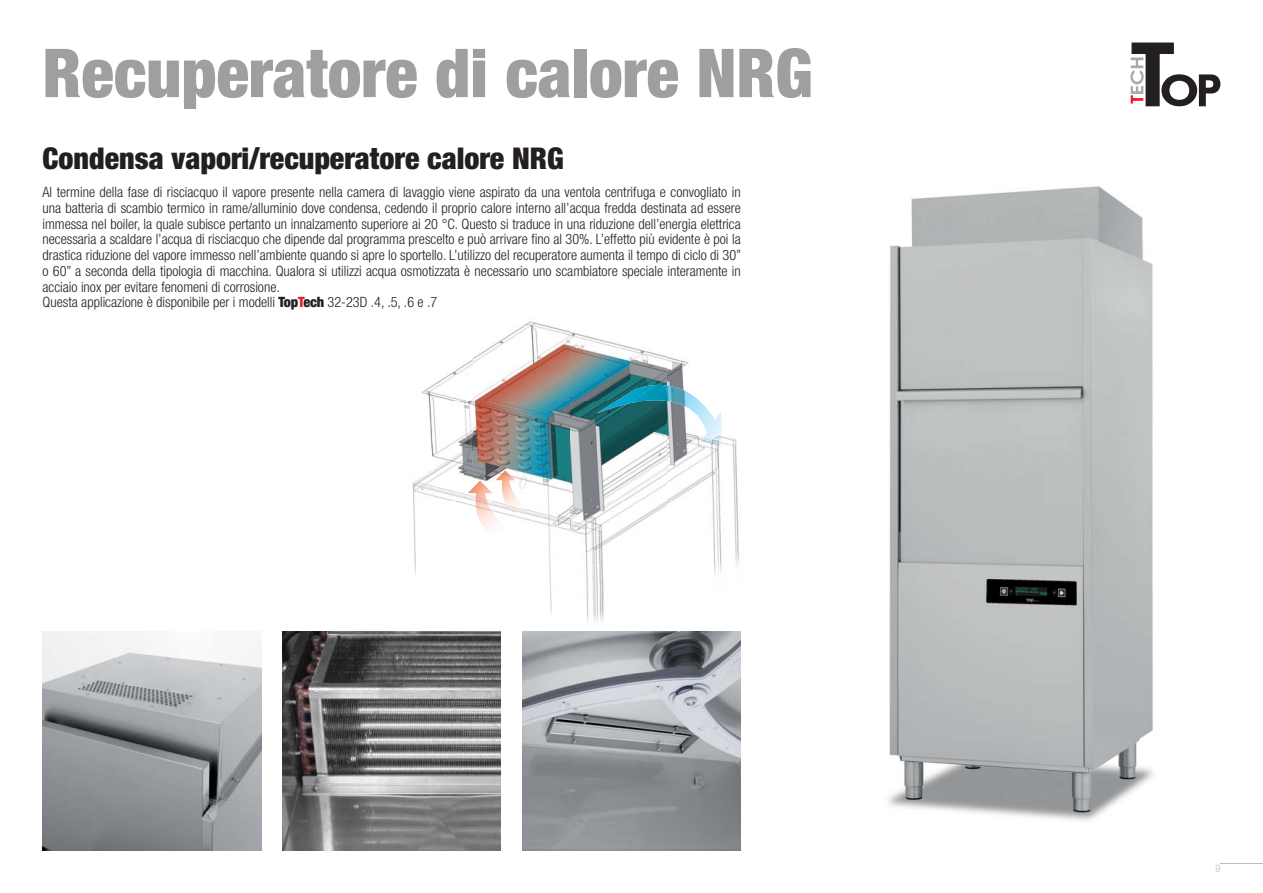
<style>
.page{position:relative;width:1263px;height:893px;background:#fff}
.page>*{position:absolute;margin:0;border:0;box-sizing:border-box;transform-origin:0 0}
.t1{font:900 condensed 67.5px "Helvetica Neue";color:#9d9fa1}
.t2{font:900 condensed 30px "Helvetica Neue";color:#231f20}
.t3{font:300 condensed 14.25px/15.8px "Helvetica Neue";color:#231f20}
.t4{font:300 condensed 10.5px "Helvetica Neue";color:#bbbdc0}
.s1{font-weight:900}
.s2{font-weight:900;color:#ed1c24}
</style>
<div class="page">
<hr style="left:1220px;top:863px;width:43px;height:1px;background:#bbbdc0">
<img style="left:377px;top:321px;width:364px;height:311px">
<img style="left:468px;top:481px;width:40px;height:53px">
<img style="left:496px;top:470px;width:32px;height:43px">
<img style="left:596px;top:385px;width:126px;height:62px">
<img style="left:888px;top:186px;width:266px;height:635px">
<svg style="left:1130px;top:43px;width:90px;height:63px"></svg>
<img style="left:43px;top:632px;width:218px;height:218px">
<img style="left:522px;top:632px;width:219px;height:218px">
<img style="left:282px;top:632px;width:219px;height:218px">
<h1 class="t1" style="left:43px;top:49px;width:772px">Recuperatore di calore NRG</h1>
<h2 class="t2" style="left:43px;top:147px;width:523px">Condensa vapori/recuperatore calore NRG</h2>
<p class="t3" style="left:43px;top:185px;width:700px">Al termine della fase di risciacquo il vapore presente nella camera di lavaggio viene aspirato da una ventola centrifuga e convogliato in una batteria di scambio termico in rame/alluminio dove condensa, cedendo il proprio calore interno all’acqua fredda destinata ad essere immessa nel boiler, la quale subisce pertanto un innalzamento superiore ai 20 °C. Questo si traduce in una riduzione dell’energia elettrica necessaria a scaldare l’acqua di risciacquo che dipende dal programma prescelto e può arrivare fino al 30%. L’effetto più evidente è poi la drastica riduzione del vapore immesso nell’ambiente quando si apre lo sportello. L’utilizzo del recuperatore aumenta il tempo di ciclo di 30” o 60” a seconda della tipologia di macchina. Qualora si utilizzi acqua osmotizzata è necessario uno scambiatore speciale interamente in acciaio inox per evitare fenomeni di corrosione.<br>Questa applicazione è disponibile per i modelli <span class="s1">Top</span><span class="s2">T</span><span class="s1">ech</span> 32-23D .4, .5, .6 e .7</p>
<p class="t4" style="left:1215px;top:864px;width:7px">9</p>
</div>
